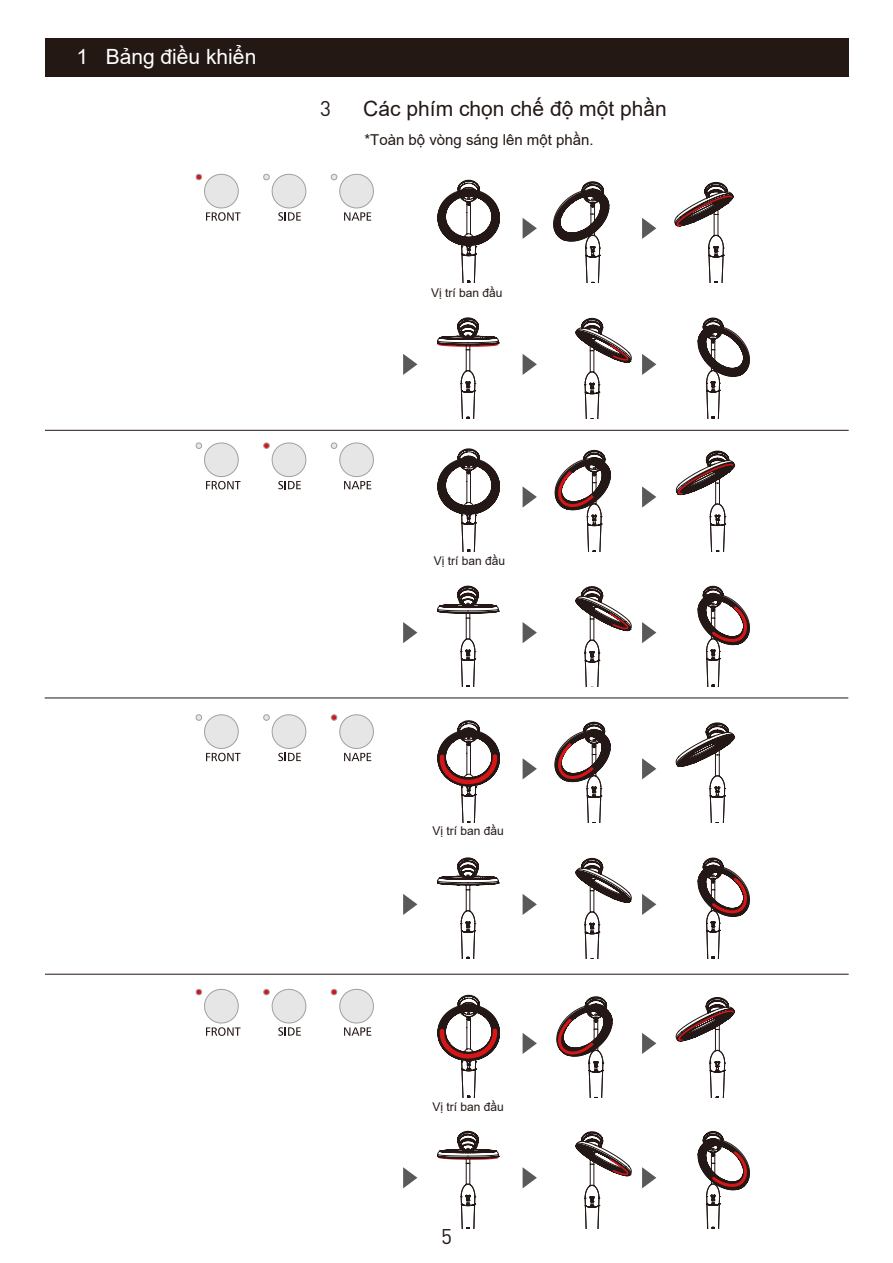
<style>
.page{position:relative;width:893px;height:1263px;background:#fff}
.page>*{position:absolute;margin:0;border:0;box-sizing:border-box;transform-origin:0 0}
.t1{font:21px "Arial";color:#231815}
.t2{font:21px "Arial";color:#fff}
.t3{font:21px "DINOT";color:#231815}
.t4{font:15px "Arial";color:#231815}
.t5{font:12px "Arial";color:#231815}
</style>
<div class="page">
<div style="left:45px;top:38px;width:803px;height:39px;background:#231813"></div>
<svg style="left:263px;top:988px;width:44px;height:48px"></svg>
<svg style="left:195px;top:988px;width:46px;height:48px"></svg>
<svg style="left:330px;top:988px;width:44px;height:48px"></svg>
<svg style="left:263px;top:714px;width:44px;height:47px"></svg>
<svg style="left:195px;top:714px;width:46px;height:47px"></svg>
<svg style="left:330px;top:714px;width:44px;height:47px"></svg>
<svg style="left:263px;top:442px;width:44px;height:47px"></svg>
<svg style="left:195px;top:442px;width:46px;height:47px"></svg>
<svg style="left:330px;top:442px;width:44px;height:47px"></svg>
<svg style="left:263px;top:173px;width:44px;height:48px"></svg>
<svg style="left:195px;top:173px;width:46px;height:48px"></svg>
<svg style="left:330px;top:173px;width:44px;height:48px"></svg>
<svg style="left:523px;top:218px;width:14px;height:21px"></svg>
<svg style="left:642px;top:218px;width:14px;height:21px"></svg>
<svg style="left:403px;top:354px;width:14px;height:21px"></svg>
<svg style="left:523px;top:354px;width:14px;height:21px"></svg>
<svg style="left:523px;top:487px;width:14px;height:21px"></svg>
<svg style="left:642px;top:486px;width:14px;height:22px"></svg>
<svg style="left:403px;top:622px;width:14px;height:21px"></svg>
<svg style="left:523px;top:622px;width:14px;height:21px"></svg>
<svg style="left:523px;top:758px;width:14px;height:21px"></svg>
<svg style="left:642px;top:758px;width:14px;height:21px"></svg>
<svg style="left:403px;top:894px;width:14px;height:21px"></svg>
<svg style="left:523px;top:894px;width:14px;height:21px"></svg>
<svg style="left:642px;top:894px;width:14px;height:21px"></svg>
<svg style="left:523px;top:1033px;width:14px;height:21px"></svg>
<svg style="left:403px;top:1167px;width:14px;height:21px"></svg>
<svg style="left:523px;top:1167px;width:14px;height:21px"></svg>
<svg style="left:553px;top:181px;width:57px;height:101px"></svg>
<svg style="left:437px;top:180px;width:63px;height:102px"></svg>
<svg style="left:437px;top:317px;width:63px;height:101px"></svg>
<svg style="left:697px;top:318px;width:53px;height:100px"></svg>
<svg style="left:437px;top:448px;width:63px;height:103px"></svg>
<svg style="left:437px;top:586px;width:63px;height:101px"></svg>
<svg style="left:675px;top:722px;width:60px;height:101px"></svg>
<svg style="left:575px;top:858px;width:57px;height:100px"></svg>
<svg style="left:437px;top:857px;width:63px;height:101px"></svg>
<svg style="left:437px;top:1131px;width:63px;height:98px"></svg>
<svg style="left:675px;top:997px;width:60px;height:100px"></svg>
<hr style="left:45px;top:697px;width:803px;height:1px;background:#231815">
<hr style="left:45px;top:430px;width:804px;height:1px;background:#231815">
<hr style="left:45px;top:974px;width:804px;height:1px;background:#231815">
<svg style="left:554px;top:450px;width:57px;height:101px"></svg>
<svg style="left:554px;top:722px;width:57px;height:101px"></svg>
<svg style="left:556px;top:996px;width:100px;height:101px"></svg>
<svg style="left:575px;top:318px;width:81px;height:100px"></svg>
<svg style="left:575px;top:586px;width:81px;height:101px"></svg>
<svg style="left:575px;top:1131px;width:81px;height:98px"></svg>
<svg style="left:437px;top:720px;width:63px;height:103px"></svg>
<svg style="left:437px;top:995px;width:63px;height:102px"></svg>
<svg style="left:697px;top:1131px;width:53px;height:98px"></svg>
<svg style="left:697px;top:858px;width:53px;height:100px"></svg>
<svg style="left:697px;top:586px;width:53px;height:101px"></svg>
<svg style="left:674px;top:182px;width:60px;height:100px"></svg>
<svg style="left:675px;top:451px;width:61px;height:100px"></svg>
<h1 class="t2" style="left:77px;top:42px;width:181px">1 Bảng điều khiển</h1>
<h1 class="t3" style="left:320px;top:93px;width:12px">3</h1>
<h1 class="t1" style="left:363px;top:95px;width:305px">Các phím chọn chế độ một phần</h1>
<p class="t4" style="left:364px;top:129px;width:231px">*Toàn bộ vòng sáng lên một phần.</p>
<p class="t5" style="left:431px;top:285px;width:73px">Vị trí ban đầu</p>
<p class="t5" style="left:434px;top:552px;width:73px">Vị trí ban đầu</p>
<p class="t5" style="left:433px;top:822px;width:73px">Vị trí ban đầu</p>
<p class="t5" style="left:433px;top:1098px;width:73px">Vị trí ban đầu</p>
<h1 class="t3" style="left:441px;top:1220px;width:12px">5</h1>
</div>
